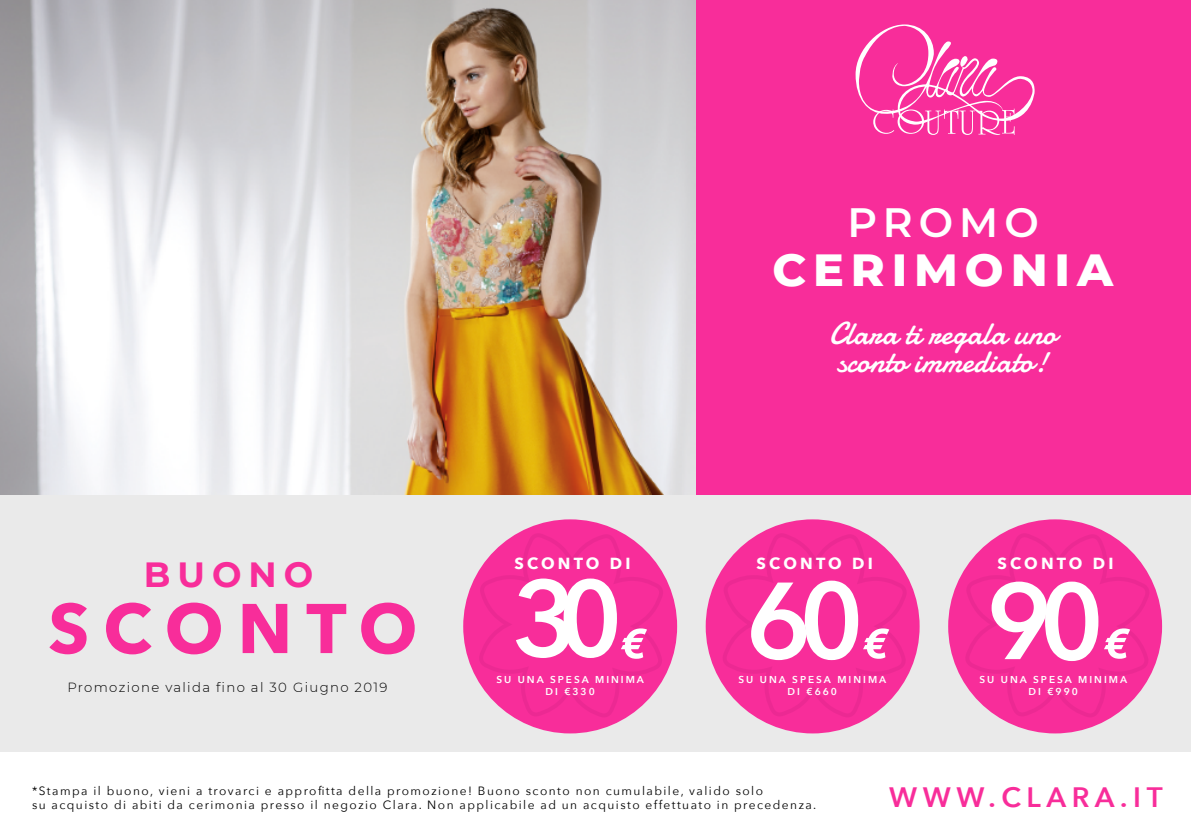
<style>
.page{position:relative;width:1191px;height:840px;background:#fff}
.page>*{position:absolute;margin:0;border:0;box-sizing:border-box;transform-origin:0 0}
.t1{font:800 46px "Montserrat";letter-spacing:.15em;color:#fff}
.t2{font:600 40.8px "Montserrat";letter-spacing:.15em;color:#fff}
.t3{font:700 35px "Montserrat";letter-spacing:.2em;color:#f82d9a}
.t4{font:32px/28px "Damion";color:#fff}
.t5{font:600 28px "Avenir Next";letter-spacing:.2em;color:#f82d9a}
.t6{font:700 16px "Avenir Next";letter-spacing:.2em;color:#fff}
.t7{font:300 13.2px "Montserrat";letter-spacing:.1em;color:#000}
.t8{font:12px/14.4px "Avenir Next";letter-spacing:.12em;color:#000}
.t9{font:600 10px/12px "Avenir Next";letter-spacing:.2em;color:#fff;text-align:center}
</style>
<div class="page">
<img style="left:0;top:0;width:696px;height:494px">
<div style="left:696px;top:0;width:495px;height:494px;background:#f82d9a"></div>
<div style="left:0;top:494px;width:1191px;height:257px;background:#eaeaea"></div>
<svg style="left:49px;top:602px;width:38px;height:52px"></svg>
<svg style="left:106px;top:602px;width:46px;height:52px"></svg>
<svg style="left:167px;top:602px;width:54px;height:52px"></svg>
<svg style="left:243px;top:603px;width:44px;height:49px"></svg>
<svg style="left:307px;top:603px;width:39px;height:49px"></svg>
<svg style="left:361px;top:602px;width:54px;height:52px"></svg>
<div style="left:463px;top:519px;width:214px;height:214px;background:#f82d9a;border-radius:50%"></div>
<div style="left:705px;top:519px;width:214px;height:214px;background:#f82d9a;border-radius:50%"></div>
<div style="left:948px;top:519px;width:214px;height:214px;background:#f82d9a;border-radius:50%"></div>
<svg style="left:722px;top:533px;width:184px;height:184px"></svg>
<svg style="left:965px;top:533px;width:184px;height:184px"></svg>
<svg style="left:479px;top:533px;width:184px;height:184px"></svg>
<svg style="left:855px;top:24px;width:179px;height:111px"></svg>
<h2 class="t2" style="left:847px;top:194px;width:193px">PROMO</h2>
<h1 class="t1" style="left:772px;top:235px;width:342px">CERIMONIA</h1>
<h3 class="t3" style="left:144px;top:548px;width:171px">BUONO</h3>
<p class="t7" style="left:67px;top:678px;width:321px">Promozione valida fino al 30 Giugno 2019</p>
<h3 class="t6" style="left:514px;top:549px;width:118px">SCONTO DI</h3>
<p class="t9" style="left:496px;top:673px;width:149px">SU UNA SPESA MINIMA<br>DI €330</p>
<h3 class="t4" style="left:829px;top:320px;width:229px">Clara ti regala uno sconto immediato!</h3>
<h3 class="t6" style="left:756px;top:549px;width:118px">SCONTO DI</h3>
<p class="t9" style="left:738px;top:673px;width:149px">SU UNA SPESA MINIMA<br>DI €660</p>
<h3 class="t6" style="left:997px;top:549px;width:118px">SCONTO DI</h3>
<p class="t9" style="left:979px;top:673px;width:149px">SU UNA SPESA MINIMA<br>DI €990</p>
<p class="t8" style="left:32px;top:782px;width:786px">*Stampa il buono, vieni a trovarci e approfitta della promozione! Buono sconto non cumulabile, valido solo<br>su acquisto di abiti da cerimonia presso il negozio Clara. Non applicabile ad un acquisto effettuato in precedenza.</p>
<h3 class="t5" style="left:889px;top:772px;width:275px">WWW.CLARA.IT</h3>
</div>
